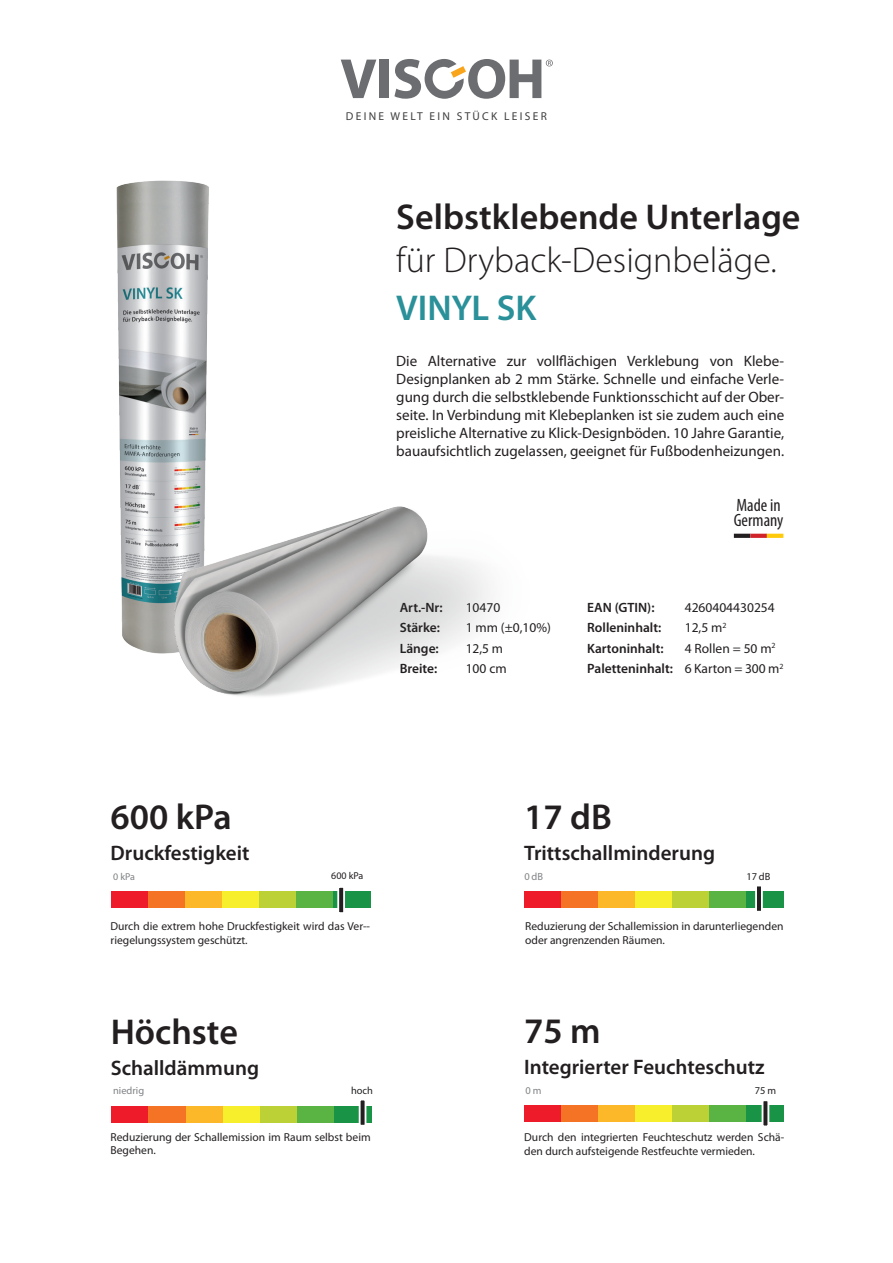
<style>
.page{position:relative;width:893px;height:1263px;background:#fff}
.page>*{position:absolute;margin:0;border:0;box-sizing:border-box;transform-origin:0 0}
.t1{font:300 36px/43.2px "Myriad Pro";color:#231f20}
.t2{font:600 36px "Myriad Pro";color:#231f20}
.t3{font:600 36px "Myriad Pro";color:#2a9099}
.t4{font:600 21px "Myriad Pro";color:#231f20}
.t5{font:condensed 17.85px "Myriad Pro";color:#231f20}
.t6{font:15px/18px "Myriad Pro";color:#231f20;text-align:justify}
.t7{font:600 13.5px "Myriad Pro";color:#231f20}
.t8{font:13.5px "Myriad Pro";color:#231f20}
.t9{font:11.55px/13.8px "Myriad Pro";color:#231f20}
.t10{font:11.4px "Myriad Pro";letter-spacing:.2em;color:#3e3e3f}
.t11{font:10.35px "Myriad Pro";color:#808285}
.t12{font:10.35px "Myriad Pro";color:#231f20}
.t13{font:10.05px "Myriad Pro";color:#231f20}
.t14{font:10.05px "Myriad Pro";color:#808285}
.s1{font-weight:600}
.s2{font-weight:400}
</style>
<div class="page">
<div style="left:380px;top:60px;width:9px;height:38px;background:#6c6d70"></div>
<svg style="left:341px;top:60px;width:35px;height:38px"></svg>
<svg style="left:394px;top:59px;width:159px;height:40px"></svg>
<div style="left:525px;top:892px;width:37px;height:16px;background:#ee1b2a"></div>
<div style="left:562px;top:892px;width:37px;height:16px;background:#f47325"></div>
<div style="left:599px;top:892px;width:37px;height:16px;background:#fcb828"></div>
<div style="left:636px;top:892px;width:37px;height:16px;background:#f8ef2c"></div>
<div style="left:673px;top:892px;width:37px;height:16px;background:#bcd136"></div>
<div style="left:710px;top:892px;width:37px;height:16px;background:#59b444"></div>
<div style="left:747px;top:892px;width:37px;height:16px;background:#199446"></div>
<svg style="left:754px;top:886px;width:10px;height:25px"></svg>
<div style="left:524px;top:1105px;width:37px;height:16px;background:#ee1b2a"></div>
<div style="left:561px;top:1105px;width:37px;height:16px;background:#f47325"></div>
<div style="left:598px;top:1105px;width:37px;height:16px;background:#fcb828"></div>
<div style="left:635px;top:1105px;width:37px;height:16px;background:#f8ef2c"></div>
<div style="left:672px;top:1105px;width:37px;height:16px;background:#bcd136"></div>
<div style="left:709px;top:1105px;width:37px;height:16px;background:#59b444"></div>
<div style="left:746px;top:1105px;width:37px;height:16px;background:#199446"></div>
<svg style="left:761px;top:1101px;width:9px;height:25px"></svg>
<div style="left:112px;top:1106px;width:37px;height:16px;background:#ee1b2a"></div>
<div style="left:149px;top:1106px;width:37px;height:16px;background:#f47325"></div>
<div style="left:186px;top:1106px;width:37px;height:16px;background:#fcb828"></div>
<div style="left:223px;top:1106px;width:37px;height:16px;background:#f8ef2c"></div>
<div style="left:260px;top:1106px;width:37px;height:16px;background:#bcd136"></div>
<div style="left:297px;top:1106px;width:37px;height:16px;background:#59b444"></div>
<div style="left:334px;top:1106px;width:37px;height:16px;background:#199446"></div>
<svg style="left:358px;top:1100px;width:9px;height:25px"></svg>
<div style="left:112px;top:892px;width:37px;height:16px;background:#ee1b2a"></div>
<div style="left:149px;top:892px;width:37px;height:16px;background:#f47325"></div>
<div style="left:186px;top:892px;width:37px;height:16px;background:#fcb828"></div>
<div style="left:223px;top:892px;width:37px;height:16px;background:#f8ef2c"></div>
<div style="left:260px;top:892px;width:37px;height:16px;background:#bcd136"></div>
<div style="left:297px;top:892px;width:37px;height:16px;background:#59b444"></div>
<div style="left:334px;top:892px;width:37px;height:16px;background:#199446"></div>
<svg style="left:336px;top:887px;width:10px;height:26px"></svg>
<img style="left:116px;top:180px;width:93px;height:473px">
<img style="left:152px;top:493px;width:339px;height:203px">
<svg style="left:734px;top:534px;width:16px;height:4px"></svg>
<svg style="left:750px;top:534px;width:17px;height:4px"></svg>
<svg style="left:767px;top:534px;width:16px;height:4px"></svg>
<p class="t10" style="left:346px;top:109px;width:202px">DEINE WELT EIN STÜCK LEISER</p>
<p class="t1" style="left:396px;top:195px;width:406px"><span class="s1">Selbstklebende Unterlage </span>für Dryback-Designbeläge.</p>
<p class="t3" style="left:396px;top:285px;width:142px">VINYL SK</p>
<p class="t6" style="left:396px;top:351px;width:389px">Die Alternative zur vollflächigen Verklebung von Klebe-Designplanken ab 2 mm Stärke. Schnelle und einfache Verle&shy;gung durch die selbstklebende Funktionsschicht auf der Ober&shy;seite. In Verbindung mit Klebeplanken ist sie zudem auch eine preisliche Alternative zu Klick-Designböden. 10 Jahre Garantie, bauaufsichtlich zugelassen, geeignet für Fußbodenheizungen.</p>
<p class="t5" style="left:736px;top:494px;width:46px">Made in</p>
<p class="t5" style="left:734px;top:509px;width:51px">Germany</p>
<p class="t7" style="left:400px;top:599px;width:44px">Art.-Nr:</p>
<p class="t8" style="left:466px;top:599px;width:36px">10470</p>
<p class="t7" style="left:587px;top:599px;width:69px">EAN (GTIN):</p>
<p class="t8" style="left:685px;top:599px;width:92px">4260404430254</p>
<p class="t7" style="left:400px;top:619px;width:42px">Stärke:</p>
<p class="t8" style="left:466px;top:619px;width:87px">1 mm (±0,10%)</p>
<p class="t7" style="left:587px;top:619px;width:76px">Rolleninhalt:</p>
<p class="t8" style="left:685px;top:619px;width:43px">12,5 m<sup>2</sup></p>
<p class="t7" style="left:400px;top:640px;width:41px">Länge:</p>
<p class="t8" style="left:466px;top:640px;width:39px">12,5 m</p>
<p class="t7" style="left:587px;top:640px;width:78px">Kartoninhalt:</p>
<p class="t8" style="left:685px;top:640px;width:92px">4 Rollen = 50 m<sup>2</sup></p>
<p class="t7" style="left:400px;top:660px;width:39px">Breite:</p>
<p class="t8" style="left:466px;top:660px;width:42px">100 cm</p>
<p class="t7" style="left:587px;top:660px;width:198px">Paletteninhalt: <span class="s2">6 Karton = 300 m</span><sup>2</sup></p>
<p class="t2" style="left:111px;top:794px;width:123px">600 kPa</p>
<p class="t4" style="left:111px;top:839px;width:140px">Druckfestigkeit</p>
<p class="t14" style="left:113px;top:871px;width:23px">0 kPa</p>
<p class="t13" style="left:331px;top:870px;width:34px">600 kPa</p>
<p class="t2" style="left:524px;top:794px;width:89px">17 dB</p>
<p class="t4" style="left:524px;top:839px;width:192px">Trittschallminderung</p>
<p class="t11" style="left:524px;top:870px;width:20px">0dB</p>
<p class="t12" style="left:746px;top:870px;width:25px">17 dB</p>
<p class="t9" style="left:111px;top:919px;width:261px">Durch die extrem hohe Druckfestigkeit wird das Ver-- riegelungssystem geschützt.</p>
<p class="t9" style="left:525px;top:919px;width:260px">Reduzierung der Schallemission in darunterliegenden oder angrenzenden Räumen.</p>
<p class="t2" style="left:111px;top:1008px;width:129px">Höchste</p>
<p class="t4" style="left:111px;top:1054px;width:150px">Schalldämmung</p>
<p class="t11" style="left:113px;top:1084px;width:33px">niedrig</p>
<p class="t12" style="left:351px;top:1084px;width:23px">hoch</p>
<p class="t9" style="left:111px;top:1129px;width:262px">Reduzierung der Schallemission im Raum selbst beim<br>Begehen.</p>
<p class="t2" style="left:524px;top:1008px;width:78px">75 m</p>
<p class="t4" style="left:524px;top:1054px;width:242px">Integrierter Feuchteschutz</p>
<p class="t11" style="left:525px;top:1084px;width:18px">0 m</p>
<p class="t12" style="left:755px;top:1084px;width:23px">75 m</p>
<p class="t9" style="left:524px;top:1130px;width:262px">Durch den integrierten Feuchteschutz werden Schä&shy;den durch aufsteigende Restfeuchte vermieden.</p>
</div>
